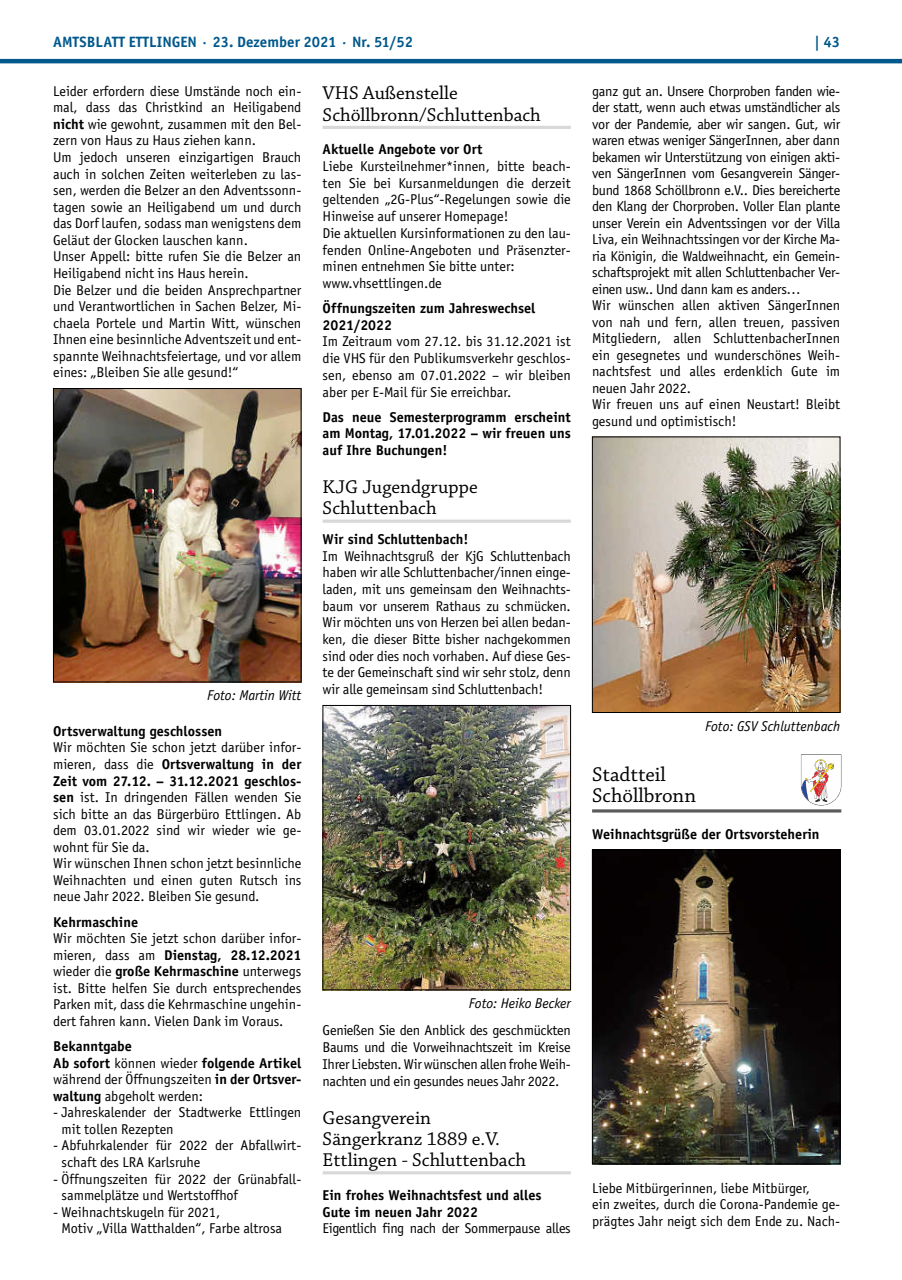
<style>
.page{position:relative;width:902px;height:1280px;background:#fff}
.page>*{position:absolute;margin:0;border:0;box-sizing:border-box;transform-origin:0 0}
.t1{font:21px/21px "Chaparral Pro";color:#000}
.t2{font:19.5px/21.1px "Chaparral Pro";color:#000}
.t3{font:700 15px "Officina Sans";color:#00588b}
.t4{font:14.25px/16.5px "Officina Sans";color:#000}
.t5{font:14.25px/16.5px "Officina Sans";letter-spacing:-.02em;color:#000}
.t6{font:700 14.25px/16.6px "Officina Sans";color:#000}
.t7{font:italic 14.25px "Officina Sans";color:#000}
.s1{font-weight:700}
.s2{font-weight:400}
</style>
<div class="page">
<hr style="left:0;top:59px;width:901px;height:4px;background:#00588b">
<img style="left:55px;top:390px;width:244px;height:290px">
<div style="left:53px;top:388px;width:248px;height:294px;border:1px solid #000"></div>
<hr style="left:322px;top:126px;width:248px;height:3px;background:#d8d8d9">
<hr style="left:322px;top:520px;width:248px;height:3px;background:#d8d8d9">
<hr style="left:322px;top:1171px;width:248px;height:3px;background:#d8d8d9">
<img style="left:324px;top:707px;width:244px;height:281px">
<div style="left:322px;top:705px;width:248px;height:285px;border:1px solid #000"></div>
<img style="left:594px;top:439px;width:244px;height:272px">
<div style="left:592px;top:437px;width:248px;height:276px;border:1px solid #000"></div>
<hr style="left:592px;top:809px;width:249px;height:3px;background:#5c5b5b">
<svg style="left:800px;top:754px;width:42px;height:51px"></svg>
<img style="left:594px;top:852px;width:244px;height:310px">
<div style="left:592px;top:850px;width:248px;height:314px;border:1px solid #000"></div>
<p class="t3" style="left:53px;top:32px;width:361px">AMTSBLATT ETTLINGEN · 23. Dezember 2021 · Nr. 51/52</p>
<p class="t3" style="left:814px;top:32px;width:28px">| 43</p>
<p class="t4" style="left:53px;top:83px;width:250px">Leider erfordern diese Umstände noch ein&shy;mal, dass das Christkind an Heiligabend <span class="s1">nicht</span> wie gewohnt, zusammen mit den Bel&shy;zern von Haus zu Haus ziehen kann.<br>Um jedoch unseren einzigartigen Brauch auch in solchen Zeiten weiterleben zu las&shy;sen, werden die Belzer an den Adventssonn&shy;tagen sowie an Heiligabend um und durch das Dorf laufen, sodass man wenigstens dem Geläut der Glocken lauschen kann.<br>Unser Appell: bitte rufen Sie die Belzer an Heiligabend nicht ins Haus herein.<br>Die Belzer und die beiden Ansprechpartner und Verantwortlichen in Sachen Belzer, Mi&shy;chaela Portele und Martin Witt, wünschen Ihnen eine besinnliche Adventszeit und ent&shy;spannte Weihnachtsfeiertage, und vor allem eines: „Bleiben Sie alle gesund!“</p>
<p class="t5" style="left:592px;top:83px;width:250px">ganz gut an. Unsere Chorproben fanden wie&shy;der statt, wenn auch etwas umständlicher als vor der Pandemie, aber wir sangen. Gut, wir waren etwas weniger SängerInnen, aber dann bekamen wir Unterstützung von einigen akti&shy;ven SängerInnen vom Gesangverein Sänger&shy;bund 1868 Schöllbronn e.V.. Dies bereicherte den Klang der Chorproben. Voller Elan plante unser Verein ein Adventssingen vor der Villa Liva, ein Weihnachtssingen vor der Kirche Ma&shy;ria Königin, die Waldweihnacht, ein Gemein&shy;schaftsprojekt mit allen Schluttenbacher Ver&shy;einen usw.. Und dann kam es anders…<br>Wir wünschen allen aktiven SängerInnen von nah und fern, allen treuen, passiven Mitgliedern, allen SchluttenbacherInnen ein gesegnetes und wunderschönes Weih&shy;nachtsfest und alles erdenklich Gute im neuen Jahr 2022.<br>Wir freuen uns auf einen Neustart! Bleibt gesund und optimistisch!</p>
<h2 class="t2" style="left:322px;top:83px;width:220px">VHS Außenstelle<br>Schöllbronn/Schluttenbach</h2>
<p class="t6" style="left:322px;top:141px;width:161px">Aktuelle Angebote vor Ort</p>
<p class="t4" style="left:322px;top:158px;width:250px">Liebe Kursteilnehmer*innen, bitte beach&shy;ten Sie bei Kursanmeldungen die derzeit geltenden „2G-Plus“-Regelungen sowie die Hinweise auf unserer Homepage!<br>Die aktuellen Kursinformationen zu den lau&shy;fenden Online-Angeboten und Präsenzter&shy;minen entnehmen Sie bitte unter: www.vhsettlingen.de</p>
<p class="t6" style="left:322px;top:300px;width:214px">Öffnungszeiten zum Jahreswechsel<br>2021/2022</p>
<p class="t4" style="left:322px;top:333px;width:250px;text-align:justify">Im Zeitraum vom 27.12. bis 31.12.2021 ist die VHS für den Publikumsverkehr geschlos&shy;sen, ebenso am 07.01.2022 – wir bleiben aber per E-Mail für Sie erreichbar.</p>
<p class="t6" style="left:322px;top:408px;width:250px;text-align:justify">Das neue Semesterprogramm erscheint am Montag, 17.01.2022 – wir freuen uns auf Ihre Buchungen!</p>
<h2 class="t2" style="left:322px;top:477px;width:156px">KJG Jugendgruppe<br>Schluttenbach</h2>
<p class="t6" style="left:322px;top:531px;width:147px">Wir sind Schluttenbach!</p>
<p class="t4" style="left:322px;top:547px;width:250px;text-align:justify">Im Weihnachtsgruß der KjG Schluttenbach haben wir alle Schluttenbacher/innen einge&shy;laden, mit uns gemeinsam den Weihnachts&shy;baum vor unserem Rathaus zu schmücken.<br>Wir möchten uns von Herzen bei allen bedan&shy;ken, die dieser Bitte bisher nachgekommen sind oder dies noch vorhaben. Auf diese Ges&shy;te der Gemeinschaft sind wir sehr stolz, denn wir alle gemeinsam sind Schluttenbach!</p>
<p class="t7" style="left:207px;top:687px;width:96px">Foto: Martin Witt</p>
<p class="t6" style="left:53px;top:722px;width:170px">Ortsverwaltung geschlossen</p>
<p class="t4" style="left:53px;top:739px;width:250px">Wir möchten Sie schon jetzt darüber infor&shy;mieren, dass die <span class="s1">Ortsverwaltung in der Zeit vom 27.12. – 31.12.2021 geschlos&shy;sen</span> ist. In dringenden Fällen wenden Sie sich bitte an das Bürgerbüro Ettlingen. Ab dem 03.01.2022 sind wir wieder wie ge&shy;wohnt für Sie da.<br>Wir wünschen Ihnen schon jetzt besinnliche Weihnachten und einen guten Rutsch ins neue Jahr 2022. Bleiben Sie gesund.</p>
<p class="t6" style="left:53px;top:913px;width:86px">Kehrmaschine</p>
<p class="t4" style="left:53px;top:930px;width:250px;text-align:justify">Wir möchten Sie jetzt schon darüber infor&shy;mieren, dass am <span class="s1">Dienstag, 28.12.2021 </span>wieder die <span class="s1">große Kehrmaschine</span> unterwegs ist. Bitte helfen Sie durch entsprechendes Parken mit, dass die Kehrmaschine ungehin&shy;dert fahren kann. Vielen Dank im Voraus.</p>
<p class="t6" style="left:53px;top:1038px;width:250px">Bekanntgabe<br>Ab sofort <span class="s2">können wieder</span> folgende Artikel <span class="s2">während der Öffnungszeiten</span> in der Ortsver&shy;waltung <span class="s2">abgeholt werden:</span></p>
<p class="t4" style="left:62px;top:1104px;width:241px;text-indent:-8px">- Jahreskalender der Stadtwerke Ettlingen mit tollen Rezepten</p>
<p class="t4" style="left:62px;top:1137px;width:241px;text-indent:-8px">- Abfuhrkalender für 2022 der Abfallwirt&shy;schaft des LRA Karlsruhe</p>
<p class="t4" style="left:62px;top:1170px;width:241px;text-indent:-8px">- Öffnungszeiten für 2022 der Grünabfall&shy;sammelplätze und Wertstoffhof</p>
<p class="t4" style="left:62px;top:1203px;width:222px;text-indent:-8px">- Weihnachtskugeln für 2021,<br>Motiv „Villa Watthalden“, Farbe altrosa</p>
<p class="t7" style="left:705px;top:717px;width:137px">Foto: GSV Schluttenbach</p>
<h1 class="t1" style="left:592px;top:764px;width:105px">Stadtteil<br>Schöllbronn</h1>
<p class="t6" style="left:592px;top:826px;width:229px">Weihnachtsgrüße der Ortsvorsteherin</p>
<p class="t7" style="left:468px;top:995px;width:103px">Foto: Heiko Becker</p>
<p class="t4" style="left:322px;top:1022px;width:250px;text-align:justify">Genießen Sie den Anblick des geschmückten Baums und die Vorweihnachtszeit im Kreise Ihrer Liebsten. Wir wünschen allen frohe Weih&shy;nachten und ein gesundes neues Jahr 2022.</p>
<h2 class="t2" style="left:322px;top:1108px;width:205px">Gesangverein<br>Sängerkranz 1889 e.V.<br>Ettlingen - Schluttenbach</h2>
<p class="t6" style="left:322px;top:1186px;width:220px">Ein frohes Weihnachtsfest und alles<br>Gute im neuen Jahr 2022</p>
<p class="t5" style="left:322px;top:1220px;width:250px">Eigentlich fing nach der Sommerpause alles</p>
<p class="t4" style="left:592px;top:1179px;width:250px">Liebe Mitbürgerinnen, liebe Mitbürger,<br>ein zweites, durch die Corona-Pandemie ge&shy;prägtes Jahr neigt sich dem Ende zu. Nach-</p>
</div>
